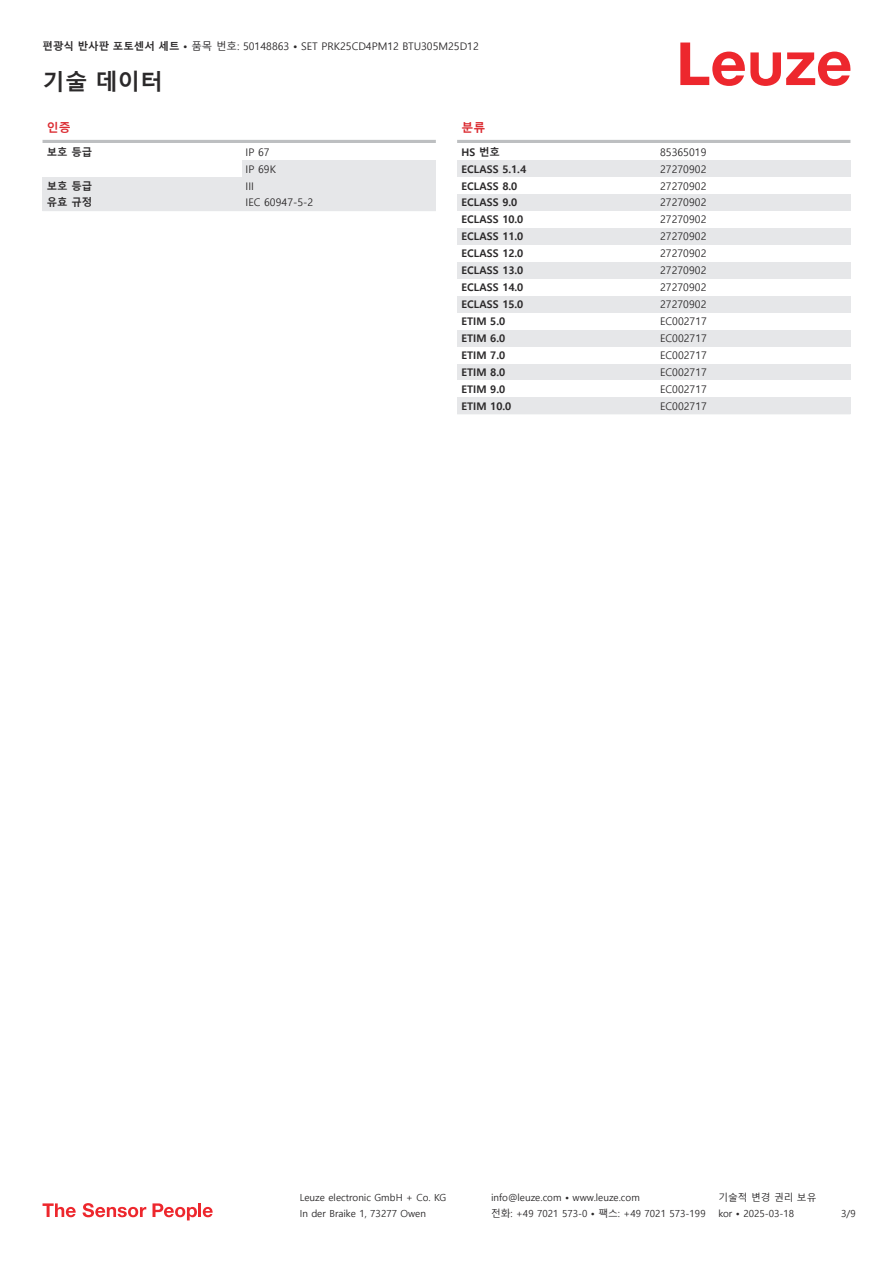
<style>
.page{position:relative;width:893px;height:1263px;background:#fff}
.page>*{position:absolute;margin:0;border:0;box-sizing:border-box;transform-origin:0 0}
.t1{font:700 22.5px "Malgun Gothic";color:#2b292a}
.t2{font:700 12px "Malgun Gothic";color:#db2a30}
.t3{font:10.5px/17px "Malgun Gothic";color:#2b292a}
.t4{font:700 10.5px "Malgun Gothic";color:#2b292a}
.t5{font:9.75px "Malgun Gothic";color:#2b292a}
.s1{font-weight:700}
</style>
<div class="page">
<svg style="left:680px;top:43px;width:170px;height:43px"></svg>
<hr style="left:43px;top:140px;width:393px;height:3px;background:#bdbfc1">
<div style="left:242px;top:160px;width:194px;height:17px;background:#e6e7e9"></div>
<div style="left:43px;top:177px;width:199px;height:17px;background:#e6e7e9"></div>
<div style="left:242px;top:177px;width:194px;height:17px;background:#e6e7e9"></div>
<div style="left:43px;top:194px;width:199px;height:17px;background:#e6e7e9"></div>
<div style="left:242px;top:194px;width:194px;height:17px;background:#e6e7e9"></div>
<hr style="left:457px;top:140px;width:393px;height:3px;background:#bdbfc1">
<div style="left:457px;top:160px;width:200px;height:17px;background:#e6e7e9"></div>
<div style="left:657px;top:160px;width:193px;height:17px;background:#e6e7e9"></div>
<div style="left:457px;top:194px;width:200px;height:17px;background:#e6e7e9"></div>
<div style="left:657px;top:194px;width:193px;height:17px;background:#e6e7e9"></div>
<div style="left:457px;top:228px;width:200px;height:17px;background:#e6e7e9"></div>
<div style="left:657px;top:228px;width:193px;height:17px;background:#e6e7e9"></div>
<div style="left:457px;top:262px;width:200px;height:17px;background:#e6e7e9"></div>
<div style="left:657px;top:262px;width:193px;height:17px;background:#e6e7e9"></div>
<div style="left:457px;top:296px;width:200px;height:17px;background:#e6e7e9"></div>
<div style="left:657px;top:296px;width:193px;height:17px;background:#e6e7e9"></div>
<div style="left:457px;top:330px;width:200px;height:17px;background:#e6e7e9"></div>
<div style="left:657px;top:330px;width:193px;height:17px;background:#e6e7e9"></div>
<div style="left:457px;top:364px;width:200px;height:16px;background:#e6e7e9"></div>
<div style="left:657px;top:364px;width:193px;height:16px;background:#e6e7e9"></div>
<div style="left:457px;top:397px;width:200px;height:17px;background:#e6e7e9"></div>
<div style="left:657px;top:397px;width:193px;height:17px;background:#e6e7e9"></div>
<svg style="left:43px;top:1203px;width:33px;height:14px"></svg>
<svg style="left:83px;top:1203px;width:63px;height:14px"></svg>
<svg style="left:153px;top:1203px;width:44px;height:17px"></svg>
<hr style="left:198px;top:1203px;width:3px;height:14px;background:#ed272d">
<svg style="left:203px;top:1207px;width:10px;height:10px"></svg>
<p class="t3" style="left:43px;top:38px;width:438px"><span class="s1">편광식 반사판 포토센서 세트 •</span> 품목 번호: 50148863 <span class="s1">•</span> SET PRK25CD4PM12 BTU305M25D12</p>
<h1 class="t1" style="left:43px;top:69px;width:122px">기술 데이터</h1>
<p class="t2" style="left:47px;top:121px;width:25px">인증</p>
<p class="t4" style="left:47px;top:146px;width:47px">보호 등급</p>
<p class="t3" style="left:246px;top:144px;width:32px">IP 67<br>IP 69K</p>
<p class="t4" style="left:47px;top:179px;width:47px">보호 등급</p>
<p class="t3" style="left:246px;top:179px;width:10px">III</p>
<p class="t4" style="left:47px;top:196px;width:47px">유효 규정</p>
<p class="t3" style="left:246px;top:194px;width:69px">IEC 60947-5-2</p>
<p class="t2" style="left:461px;top:121px;width:25px">분류</p>
<p class="t4" style="left:461px;top:146px;width:40px">HS 번호</p>
<p class="t3" style="left:660px;top:144px;width:48px">85365019</p>
<p class="t4" style="left:461px;top:163px;width:66px">ECLASS 5.1.4</p>
<p class="t3" style="left:660px;top:161px;width:48px">27270902</p>
<p class="t4" style="left:461px;top:179px;width:57px">ECLASS 8.0</p>
<p class="t3" style="left:660px;top:177px;width:48px">27270902</p>
<p class="t4" style="left:461px;top:196px;width:57px">ECLASS 9.0</p>
<p class="t3" style="left:660px;top:194px;width:48px">27270902</p>
<p class="t4" style="left:461px;top:213px;width:63px">ECLASS 10.0</p>
<p class="t3" style="left:660px;top:211px;width:48px">27270902</p>
<p class="t4" style="left:461px;top:230px;width:63px">ECLASS 11.0</p>
<p class="t3" style="left:660px;top:228px;width:48px">27270902</p>
<p class="t4" style="left:461px;top:247px;width:63px">ECLASS 12.0</p>
<p class="t3" style="left:660px;top:245px;width:48px">27270902</p>
<p class="t4" style="left:461px;top:264px;width:63px">ECLASS 13.0</p>
<p class="t3" style="left:660px;top:262px;width:48px">27270902</p>
<p class="t4" style="left:461px;top:281px;width:63px">ECLASS 14.0</p>
<p class="t3" style="left:660px;top:279px;width:48px">27270902</p>
<p class="t4" style="left:461px;top:298px;width:63px">ECLASS 15.0</p>
<p class="t3" style="left:660px;top:296px;width:48px">27270902</p>
<p class="t4" style="left:461px;top:315px;width:45px">ETIM 5.0</p>
<p class="t3" style="left:660px;top:313px;width:48px">EC002717</p>
<p class="t4" style="left:461px;top:332px;width:45px">ETIM 6.0</p>
<p class="t3" style="left:660px;top:330px;width:48px">EC002717</p>
<p class="t4" style="left:461px;top:349px;width:45px">ETIM 7.0</p>
<p class="t3" style="left:660px;top:347px;width:48px">EC002717</p>
<p class="t4" style="left:461px;top:366px;width:45px">ETIM 8.0</p>
<p class="t3" style="left:660px;top:364px;width:48px">EC002717</p>
<p class="t4" style="left:461px;top:383px;width:45px">ETIM 9.0</p>
<p class="t3" style="left:660px;top:381px;width:48px">EC002717</p>
<p class="t4" style="left:461px;top:400px;width:51px">ETIM 10.0</p>
<p class="t3" style="left:660px;top:398px;width:48px">EC002717</p>
<p class="t5" style="left:300px;top:1192px;width:148px">Leuze electronic GmbH + Co. KG</p>
<p class="t5" style="left:491px;top:1192px;width:150px">info@leuze.com • www.leuze.com</p>
<p class="t5" style="left:718px;top:1192px;width:100px">기술적 변경 권리 보유</p>
<p class="t5" style="left:300px;top:1208px;width:128px">In der Braike 1, 73277 Owen</p>
<p class="t5" style="left:491px;top:1208px;width:216px">전화: +49 7021 573-0 • 팩스: +49 7021 573-199</p>
<p class="t5" style="left:718px;top:1208px;width:77px">kor • 2025-03-18</p>
<p class="t5" style="left:841px;top:1208px;width:16px">3/9</p>
</div>
